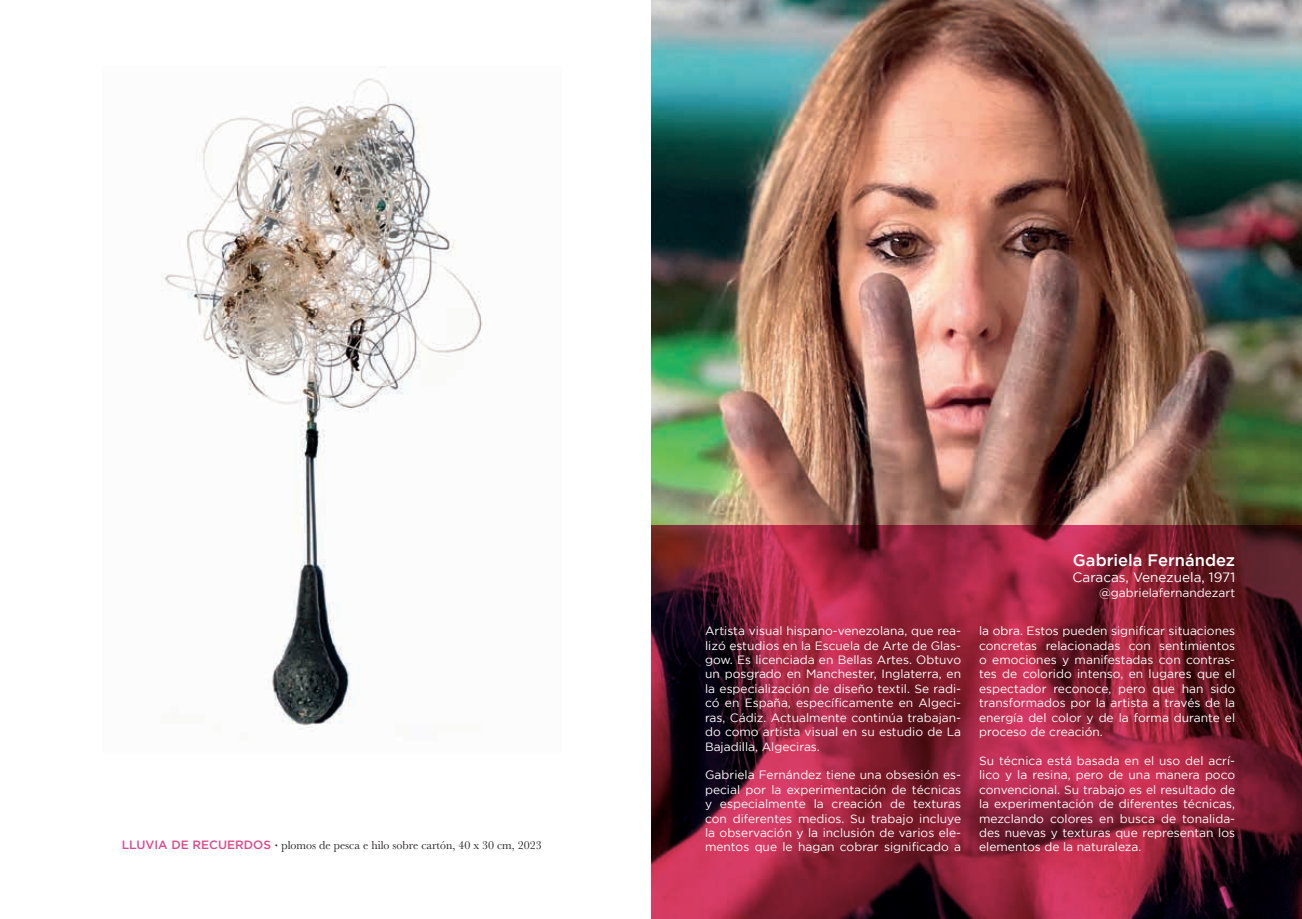
<style>
.page{position:relative;width:1302px;height:919px;background:#fff}
.page>*{position:absolute;margin:0;border:0;box-sizing:border-box;transform-origin:0 0}
.t1{font:500 16.5px "Gotham";color:#fff}
.t2{font:13.5px "Gotham";color:#fff}
.t3{font:12px/14.4px "Gotham";color:#fff;text-align:justify}
.t4{font:12px "Baskerville";color:#231f20}
.s1{font-family:"Gotham";font-weight:500;color:#db4990}
.s2{font-family:"Gotham";font-weight:500}
</style>
<div class="page">
<img style="left:651px;top:0;width:650px;height:525px">
<svg style="left:651px;top:525px;width:650px;height:393px;background:#811f35"></svg>
<img style="left:161px;top:78px;width:322px;height:653px">
<p class="t4" style="left:122px;top:837px;width:421px"><span class="s1">LLUVIA DE RECUERDOS</span> <span class="s2">·</span> plomos de pesca e hilo sobre cartón, 40 x 30 cm, 2023</p>
<p class="t3" style="left:705px;top:623px;width:257px">Artista visual hispano-venezolana, que rea&shy;lizó estudios en la Escuela de Arte de Glas&shy;gow. Es licenciada en Bellas Artes. Obtuvo un posgrado en Manchester, Inglaterra, en la especialización de diseño textil. Se radi&shy;có en España, específicamente en Algeci&shy;ras, Cádiz. Actualmente continúa trabajan&shy;do como artista visual en su estudio de La Bajadilla, Algeciras.</p>
<p class="t3" style="left:705px;top:767px;width:257px">Gabriela Fernández tiene una obsesión es&shy;pecial por la experimentación de técnicas y especialmente la creación de texturas con diferentes medios. Su trabajo incluye la observación y la inclusión de varios ele&shy;mentos que le hagan cobrar significado a</p>
<h1 class="t1" style="left:1072px;top:551px;width:164px">Gabriela Fernández</h1>
<p class="t2" style="left:1072px;top:570px;width:164px">Caracas, Venezuela, 1971</p>
<p class="t3" style="left:1098px;top:585px;width:138px">@gabrielafernandezart</p>
<p class="t3" style="left:978px;top:623px;width:257px">la obra. Estos pueden significar situaciones concretas relacionadas con sentimientos o emociones y manifestadas con contras&shy;tes de colorido intenso, en lugares que el espectador reconoce, pero que han sido transformados por la artista a través de la energía del color y de la forma durante el proceso de creación.</p>
<p class="t3" style="left:978px;top:753px;width:257px">Su técnica está basada en el uso del acrí&shy;lico y la resina, pero de una manera poco convencional. Su trabajo es el resultado de la experimentación de diferentes técnicas, mezclando colores en busca de tonalida&shy;des nuevas y texturas que representan los elementos de la naturaleza.</p>
</div>
